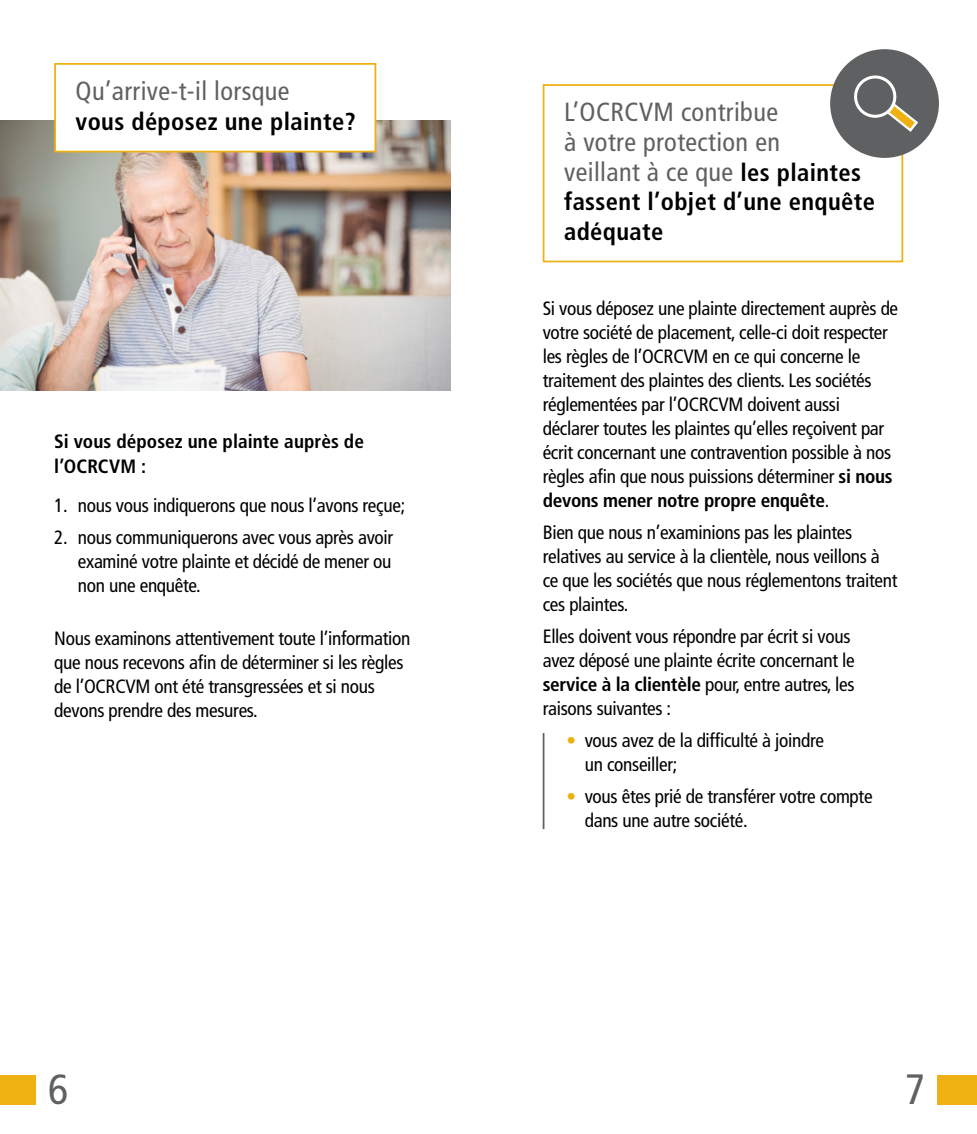
<style>
.page{position:relative;width:977px;height:1134px;background:#fff}
.page>*{position:absolute;margin:0;border:0;box-sizing:border-box;transform-origin:0 0}
.t1{font:condensed 42.35px "Frutiger";color:#5f6062}
.t2{font:condensed 42px "Frutiger";color:#5f6062}
.t3{font:condensed 26.25px/29.8px "Frutiger";letter-spacing:.015em;color:#5f6062}
.t4{font:700 condensed 24.5px/29.8px "Frutiger";letter-spacing:.015em;color:#000}
.t5{font:condensed 19.25px/24.2px "Frutiger";letter-spacing:-.015em;color:#000}
.t6{font:700 condensed 19.25px/24.5px "Frutiger";letter-spacing:.005em;color:#000}
.s1{font-weight:700;font-size:24.5px;color:#000}
.s2{font-weight:700}
.s3{color:#eeb111}
</style>
<div class="page">
<div style="left:937px;top:1075px;width:39px;height:29px;background:#eeb111"></div>
<div style="left:0;top:1075px;width:35px;height:29px;background:#eeb111"></div>
<div style="left:542px;top:84px;width:361px;height:178px;background:#fff;border:2px solid #eeb111"></div>
<hr style="left:542px;top:733px;width:2px;height:96px;background:#5f6062">
<img style="left:0;top:121px;width:450px;height:270px">
<div style="left:54px;top:63px;width:322px;height:89px;background:#fff;border:2px solid #eeb111"></div>
<div style="left:830px;top:49px;width:108px;height:109px;background:#5f6062;border-radius:50%"></div>
<svg style="left:854px;top:75px;width:64px;height:57px"></svg>
<h4 class="t3" style="left:76px;top:77px;width:215px">Qu’arrive-t-il lorsque</h4>
<h4 class="t4" style="left:76px;top:107px;width:282px">vous déposez une plainte?</h4>
<h3 class="t6" style="left:54px;top:429px;width:311px">Si vous déposez une plainte auprès de l’OCRCVM :</h3>
<p class="t5" style="left:54px;top:494px;width:352px">1. nous vous indiquerons que nous l’avons reçue;</p>
<p class="t5" style="left:78px;top:526px;width:317px;text-align:justify;text-indent:-24px">2. nous communiquerons avec vous après avoir examiné votre plainte et décidé de mener ou non une enquête.</p>
<p class="t5" style="left:54px;top:626px;width:358px">Nous examinons attentivement toute l’information que nous recevons afin de déterminer si les règles de l’OCRCVM ont été transgressées et si nous devons prendre des mesures.</p>
<p class="t3" style="left:564px;top:97px;width:298px">L’OCRCVM contribue<br>à votre protection en veillant à ce que <span class="s1">les plaintes</span></p>
<p class="t4" style="left:564px;top:187px;width:312px">fassent l’objet d’une enquête adéquate</p>
<p class="t5" style="left:542px;top:296px;width:357px">Si vous déposez une plainte directement auprès de votre société de placement, celle-ci doit respecter les règles de l’OCRCVM en ce qui concerne le traitement des plaintes des clients. Les sociétés réglementées par l’OCRCVM doivent aussi déclarer toutes les plaintes qu’elles reçoivent par écrit concernant une contravention possible à nos règles afin que nous puissions déterminer <span class="s2">si nous devons mener notre propre enquête</span>.</p>
<p class="t5" style="left:542px;top:521px;width:356px">Bien que nous n’examinions pas les plaintes relatives au service à la clientèle, nous veillons à ce que les sociétés que nous réglementons traitent ces plaintes.</p>
<p class="t5" style="left:542px;top:625px;width:313px">Elles doivent vous répondre par écrit si vous avez déposé une plainte écrite concernant le <span class="s2">service à la clientèle</span> pour, entre autres, les raisons suivantes :</p>
<p class="t5" style="left:584px;top:729px;width:241px;text-indent:-18px"><span class="s3">•</span> vous avez de la difficulté à joindre un conseiller;</p>
<p class="t5" style="left:584px;top:785px;width:289px;text-indent:-18px"><span class="s3">•</span> vous êtes prié de transférer votre compte dans une autre société.</p>
<h2 class="t2" style="left:48px;top:1065px;width:22px">6</h2>
<h1 class="t1" style="left:904px;top:1065px;width:22px">7</h1>
</div>
